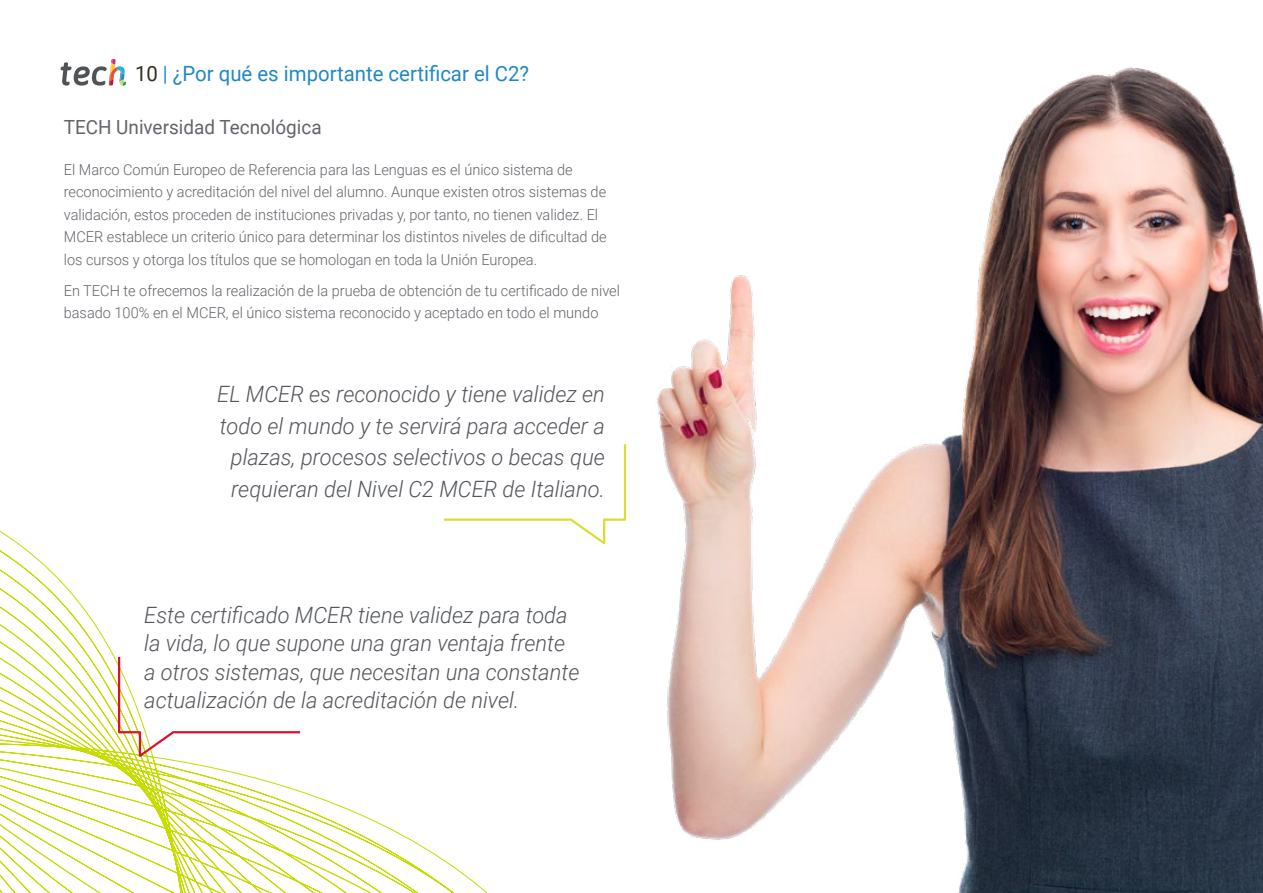
<style>
.page{position:relative;width:1263px;height:893px;background:#fff}
.page>*{position:absolute;margin:0;border:0;box-sizing:border-box;transform-origin:0 0}
.t1{font:italic 300 22.5px/28.5px "Roboto";color:#52555b}
.t2{font:21px "Roboto";color:#2088c5}
.t3{font:19.5px "Roboto";color:#61646a}
.t4{font:300 15px/22.5px "Roboto";color:#61646a}
.s1{color:#312e20}
</style>
<div class="page">
<img style="left:656px;top:67px;width:607px;height:826px">
<svg style="left:0;top:530px;width:488px;height:363px"></svg>
<svg style="left:117px;top:655px;width:185px;height:105px"></svg>
<svg style="left:442px;top:444px;width:185px;height:103px"></svg>
<svg style="left:61px;top:59px;width:65px;height:27px"></svg>
<h2 class="t2" style="left:135px;top:59px;width:396px"><span class="s1">10</span> | ¿Por qué es importante certificar el C2?</h2>
<h3 class="t3" style="left:64px;top:113px;width:259px">TECH Universidad Tecnológica</h3>
<p class="t4" style="left:64px;top:158px;width:544px">El Marco Común Europeo de Referencia para las Lenguas es el único sistema de reconocimiento y acreditación del nivel del alumno. Aunque existen otros sistemas de validación, estos proceden de instituciones privadas y, por tanto, no tienen validez. El MCER establece un criterio único para determinar los distintos niveles de dificultad de los cursos y otorga los títulos que se homologan en toda la Unión Europea.</p>
<p class="t4" style="left:64px;top:279px;width:558px">En TECH te ofrecemos la realización de la prueba de obtención de tu certificado de nivel basado 100% en el MCER, el único sistema reconocido y aceptado en todo el mundo</p>
<h1 class="t1" style="left:217px;top:378px;width:389px;line-height:31.5px;text-align:right">EL MCER es reconocido y tiene validez en todo el mundo y te servirá para acceder a plazas, procesos selectivos o becas que requieran del Nivel C2 MCER de Italiano.</h1>
<h1 class="t1" style="left:144px;top:599px;width:437px">Este certificado MCER tiene validez para toda la vida, lo que supone una gran ventaja frente a otros sistemas, que necesitan una constante actualización de la acreditación de nivel.</h1>
</div>
